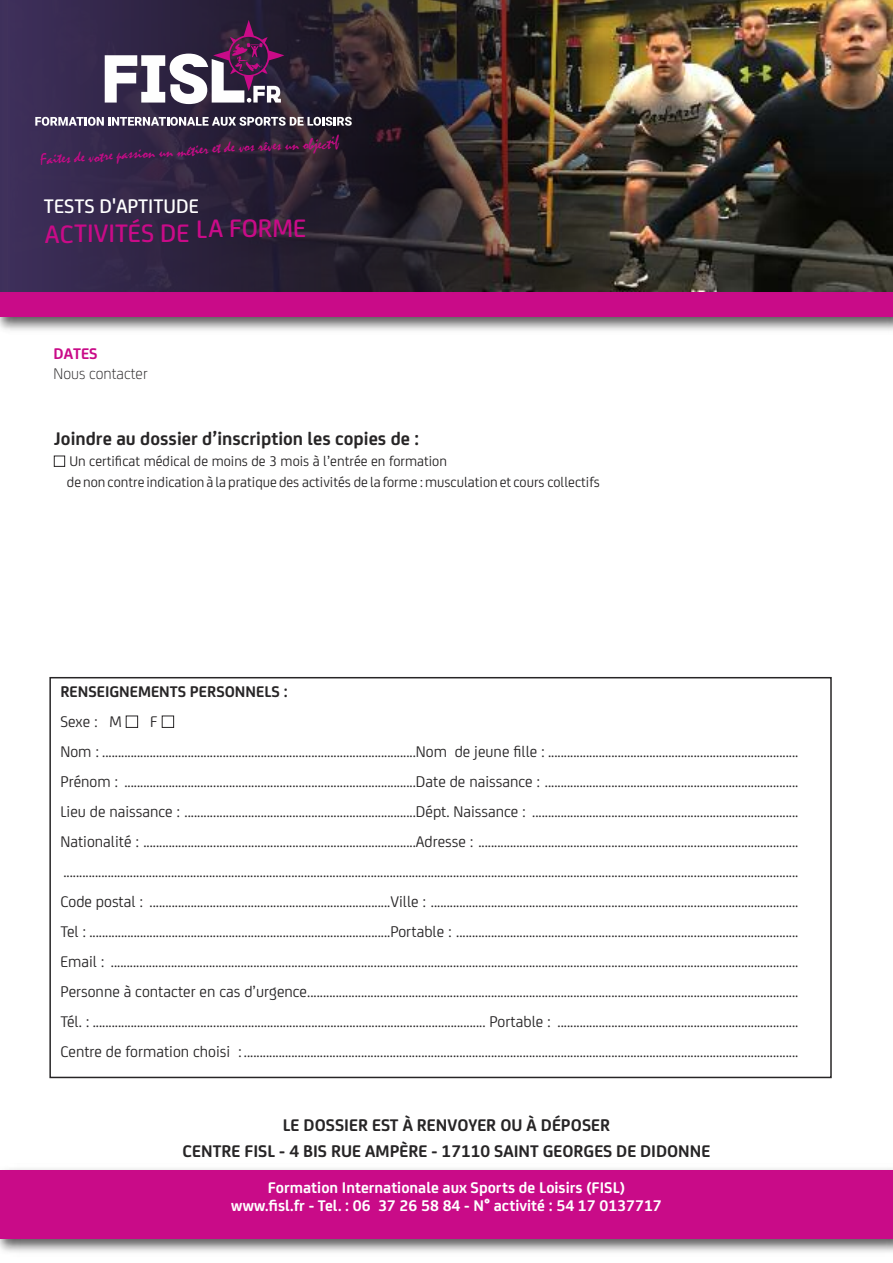
<style>
.page{position:relative;width:893px;height:1263px;background:#fff}
.page>*{position:absolute;margin:0;border:0;box-sizing:border-box;transform-origin:0 0}
.t1{font:500 27px "Nexity";color:#c90b88}
.t2{font:500 21px "Nexity";color:#fff}
.t3{font:700 19.5px "Nexity";color:#272526}
.t4{font:700 18px/25.5px "Nexity";color:#272526;text-align:center}
.t5{font:16.5px/30px "Nexity";color:#272526}
.t6{font:700 16.5px/18px "Nexity";color:#fff;text-align:center}
.t7{font:300 16.5px "Nexity";color:#272526}
.t8{font:700 16.5px "Nexity";color:#c90b88}
.t9{font:15.9px "Mistral";color:#c90b88}
.t10{font:15px/21px "Nexity";color:#272526}
.s1{color:#fff}
.s2{font-weight:700}
</style>
<div class="page">
<div style="left:0;top:290px;width:893px;height:27px;background:#c90b88"></div>
<img style="left:625px;top:0;width:268px;height:292px">
<img style="left:9px;top:0;width:616px;height:292px">
<svg style="left:105px;top:20px;width:179px;height:84px"></svg>
<svg style="left:35px;top:117px;width:317px;height:9px"></svg>
<div style="left:49px;top:677px;width:783px;height:401px;border:2px solid #272526"></div>
<img style="left:0;top:1168px;width:893px;height:85px">
<div style="left:0;top:1171px;width:893px;height:68px;background:#c90b88"></div>
<p class="t9" style="left:40px;top:146px;width:301px;rotate:-2deg">Faites de votre passion un métier et de vos rêves un objectif</p>
<p class="t2" style="left:44px;top:191px;width:156px">TESTS D'APTITUDE</p>
<h1 class="t1" style="left:45px;top:224px;width:263px">ACTIVITÉS DE LA FORME</h1>
<p class="t8" style="left:54px;top:341px;width:46px">DATES</p>
<p class="t7" style="left:54px;top:362px;width:96px">Nous contacter</p>
<p class="t3" style="left:54px;top:432px;width:366px">Joindre au dossier d’inscription les copies de :</p>
<p class="t10" style="left:67px;top:452px;width:534px;text-indent:-13px"><span class="s1">■</span> Un certificat médical de moins de 3 mois à l’entrée en formation<br>de non contre indication à la pratique des activités de la forme : musculation et cours collectifs</p>
<p class="t5" style="left:60px;top:678px;width:739px"><span class="s2">RENSEIGNEMENTS PERSONNELS :<br></span>Sexe : M <span class="s1">■</span> F <span class="s1">■<br></span>Nom : ...................................................................................................Nom de jeune fille : ...............................................................................<br>Prénom : ............................................................................................Date de naissance : ................................................................................<br>Lieu de naissance : .........................................................................Dépt. Naissance : ....................................................................................<br>Nationalité : ......................................................................................Adresse : ..................................................................................................... ........................................................................................................................................................................................................................................<br>Code postal : ............................................................................Ville : ....................................................................................................................<br>Tel : ...............................................................................................Portable : ............................................................................................................<br>Email : .........................................................................................................................................................................................................................<br>Personne à contacter en cas d’urgence...........................................................................................................................................................<br>Tél. : ............................................................................................................................ Portable : ............................................................................<br>Centre de formation choisi : ...............................................................................................................................................................................</p>
<p class="t4" style="left:183px;top:1114px;width:529px">LE DOSSIER EST À RENVOYER OU À DÉPOSER<br>CENTRE FISL - 4 BIS RUE AMPÈRE - 17110 SAINT GEORGES DE DIDONNE</p>
<p class="t6" style="left:231px;top:1180px;width:432px">Formation Internationale aux Sports de Loisirs (FISL) www.fisl.fr - Tel. : 06 37 26 58 84 - N° activité : 54 17 0137717</p>
</div>
